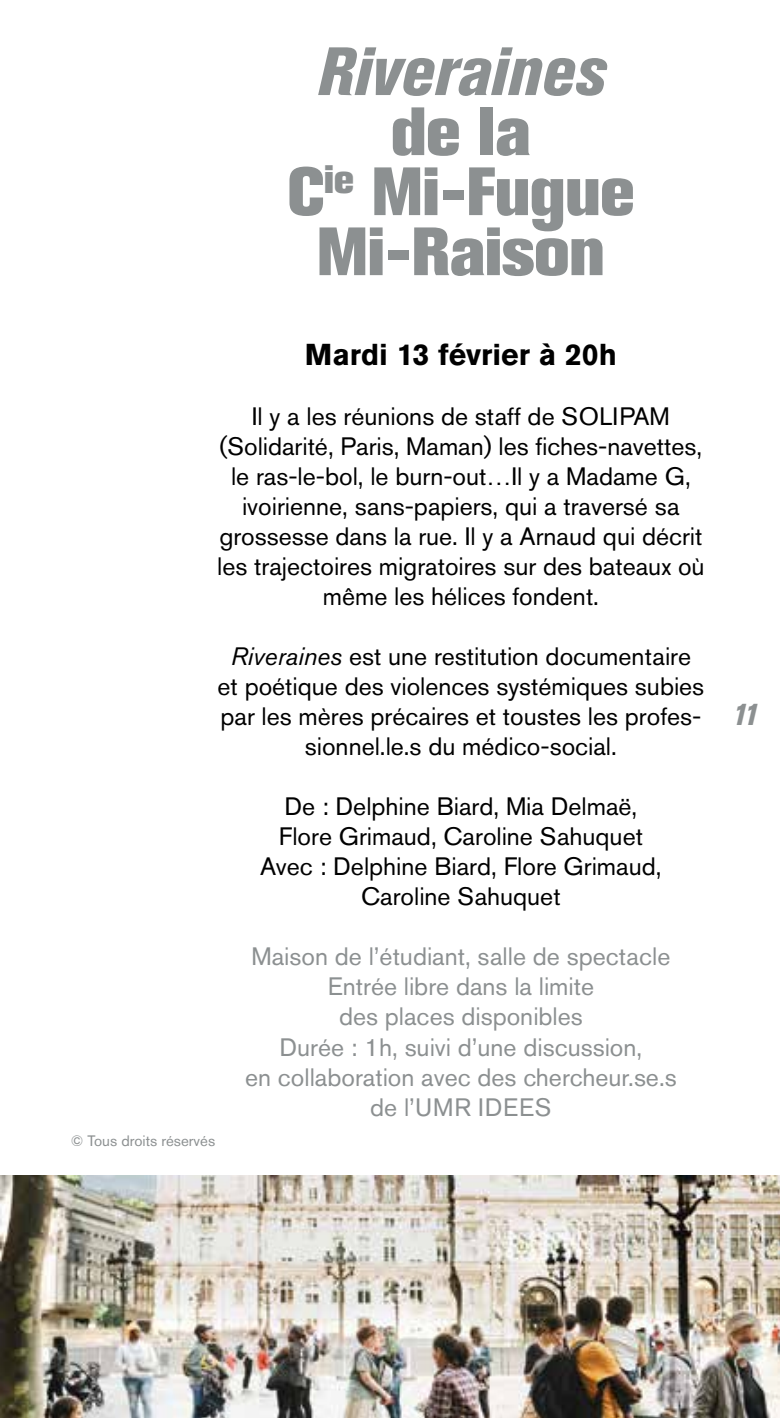
<style>
.page{position:relative;width:780px;height:1418px;background:#fff}
.page>*{position:absolute;margin:0;border:0;box-sizing:border-box;transform-origin:0 0}
.t1{font:800 67.5px/60px "Akzidenz Grotesk Pro";color:#8c9091;text-align:center}
.t2{font:italic 800 condensed 67.5px "Akzidenz Grotesk Pro";color:#8c9091}
.t3{font:700 30px "Akzidenz Grotesk Pro";color:#000}
.t4{font:italic 800 condensed 30px "Akzidenz Grotesk Pro";color:#8c9091}
.t5{font:25px/30px "Akzidenz Grotesk Pro";color:#000;text-align:center}
.t6{font:25px/30px "Akzidenz Grotesk Pro";color:#8c9091;text-align:center}
.t7{font:15px "Akzidenz Grotesk Pro";color:#8c9091}
.s1{font-style:italic}
</style>
<div class="page">
<img style="left:0;top:1175px;width:780px;height:242px">
<h1 class="t2" style="left:317px;top:28px;width:290px">Riveraines</h1>
<h1 class="t1" style="left:287px;top:100px;width:348px">de la<br>C<sup>ie</sup> Mi-Fugue<br>Mi-Raison</h1>
<p class="t3" style="left:305px;top:335px;width:313px">Mardi 13 février à 20h</p>
<p class="t5" style="left:217px;top:401px;width:489px">Il y a les réunions de staff de SOLIPAM (Solidarité, Paris, Maman) les fiches-navettes, le ras-le-bol, le burn-out…Il y a Madame G, ivoirienne, sans-papiers, qui a traversé sa grossesse dans la rue. Il y a Arnaud qui décrit les trajectoires migratoires sur des bateaux où même les hélices fondent.</p>
<p class="t5" style="left:217px;top:641px;width:488px"><span class="s1">Riveraines</span> est une restitution documentaire et poétique des violences systémiques subies par les mères précaires et toustes les profes&shy;sionnel.le.s du médico-social.</p>
<p class="t7" style="left:71px;top:1130px;width:146px">© Tous droits réservés</p>
<p class="t5" style="left:260px;top:791px;width:403px">De : Delphine Biard, Mia Delmaë,<br>Flore Grimaud, Caroline Sahuquet<br>Avec : Delphine Biard, Flore Grimaud,<br>Caroline Sahuquet</p>
<p class="t6" style="left:245px;top:941px;width:433px">Maison de l’étudiant, salle de spectacle<br>Entrée libre dans la limite<br>des places disponibles<br>Durée : 1h, suivi d’une discussion,<br>en collaboration avec des chercheur.se.s de l’UMR IDEES</p>
<p class="t4" style="left:731px;top:695px;width:28px">11</p>
</div>
